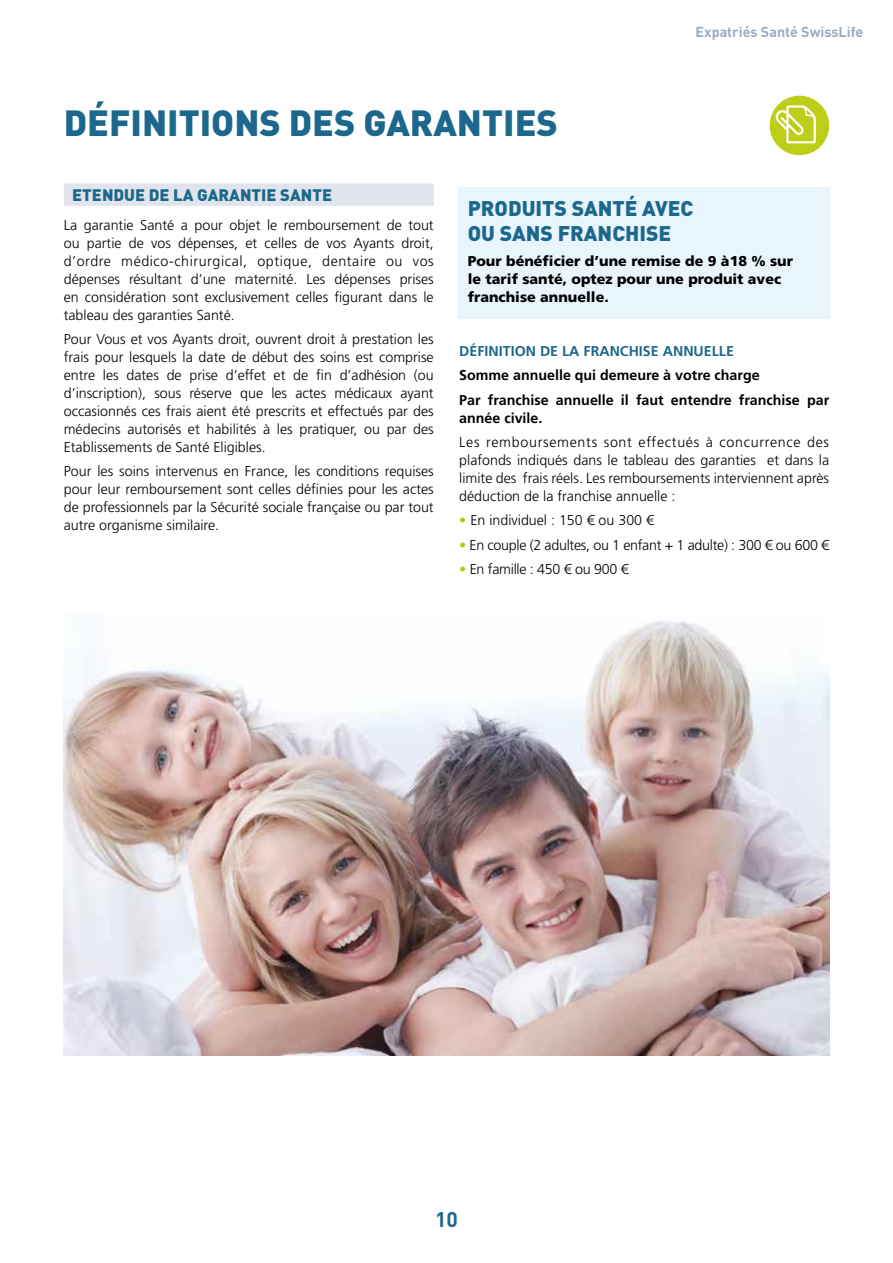
<style>
.page{position:relative;width:893px;height:1263px;background:#fff}
.page>*{position:absolute;margin:0;border:0;box-sizing:border-box;transform-origin:0 0}
.t1{font:900 36px "DIN";color:#1c688c}
.t2{font:900 21px/25.2px "DIN";color:#1c688c}
.t3{font:700 21px "DIN";color:#1c688c}
.t4{font:900 16.5px "DIN";color:#1c688c}
.t5{font:300 14.25px/18px "Frutiger LT Std";color:#000;text-align:justify}
.t6{font:700 14.25px/24.5px "Frutiger LT Std";color:#000}
.t7{font:900 14.25px/18px "Frutiger LT Std";color:#000}
.t8{font:300 14.25px "Frutiger LT Std";letter-spacing:-.02em;color:#000}
.t9{font:700 14.25px "Frutiger LT Std";color:#1c688c}
.t10{font:700 14.25px "DIN";color:#9bacc1}
.s1{color:#b1c906}
</style>
<div class="page">
<div style="left:458px;top:187px;width:371px;height:132px;background:#e8f5fc"></div>
<img style="left:64px;top:621px;width:765px;height:435px">
<div style="left:770px;top:96px;width:59px;height:59px;background:#bdce18;border-radius:50%"></div>
<svg style="left:775px;top:105px;width:41px;height:38px"></svg>
<div style="left:64px;top:183px;width:370px;height:23px;background:#e1e5eb"></div>
<h1 class="t1" style="left:64px;top:99px;width:496px">DÉFINITIONS DES GARANTIES</h1>
<p class="t10" style="left:696px;top:23px;width:169px">Expatriés Santé SwissLife</p>
<p class="t4" style="left:72px;top:184px;width:261px">ETENDUE DE LA GARANTIE SANTE</p>
<p class="t5" style="left:64px;top:216px;width:371px">La garantie Santé a pour objet le remboursement de tout ou partie de vos dépenses, et celles de vos Ayants droit, d’ordre médico-chirurgical, optique, dentaire ou vos dépenses résultant d’une maternité. Les dépenses prises en considération sont exclusivement celles figurant dans le tableau des garanties Santé.</p>
<p class="t5" style="left:64px;top:330px;width:371px">Pour Vous et vos Ayants droit, ouvrent droit à prestation les frais pour lesquels la date de début des soins est comprise entre les dates de prise d’effet et de fin d’adhésion (ou d’inscription), sous réserve que les actes médicaux ayant occasionnés ces frais aient été prescrits et effectués par des médecins autorisés et habilités à les pratiquer, ou par des Etablissements de Santé Eligibles.</p>
<p class="t5" style="left:64px;top:463px;width:371px">Pour les soins intervenus en France, les conditions requises pour leur remboursement sont celles définies pour les actes de professionnels par la Sécurité sociale française ou par tout autre organisme similaire.</p>
<h2 class="t2" style="left:468px;top:194px;width:227px">PRODUITS SANTÉ AVEC<br>OU SANS FRANCHISE</h2>
<p class="t7" style="left:468px;top:252px;width:327px">Pour bénéficier d’une remise de 9 à18 % sur le tarif santé, optez pour une produit avec franchise annuelle.</p>
<p class="t9" style="left:459px;top:342px;width:276px">DÉFINITION DE LA FRANCHISE ANNUELLE</p>
<p class="t6" style="left:459px;top:363px;width:371px">Somme annuelle qui demeure à votre charge<br>Par franchise annuelle il faut entendre franchise par</p>
<p class="t6" style="left:459px;top:405px;width:85px">année civile.</p>
<p class="t5" style="left:459px;top:433px;width:371px">Les remboursements sont effectués à concurrence des plafonds indiqués dans le tableau des garanties et dans la limite des frais réels. Les remboursements interviennent après déduction de la franchise annuelle :</p>
<p class="t5" style="left:459px;top:512px;width:196px"><span class="s1">•</span> En individuel : 150 € ou 300 €</p>
<p class="t8" style="left:459px;top:537px;width:371px"><span class="s1">•</span> En couple (2 adultes, ou 1 enfant + 1 adulte) : 300 € ou 600 €</p>
<p class="t8" style="left:459px;top:561px;width:171px"><span class="s1">•</span> En famille : 450 € ou 900 €</p>
<h2 class="t3" style="left:435px;top:1206px;width:24px">10</h2>
</div>
